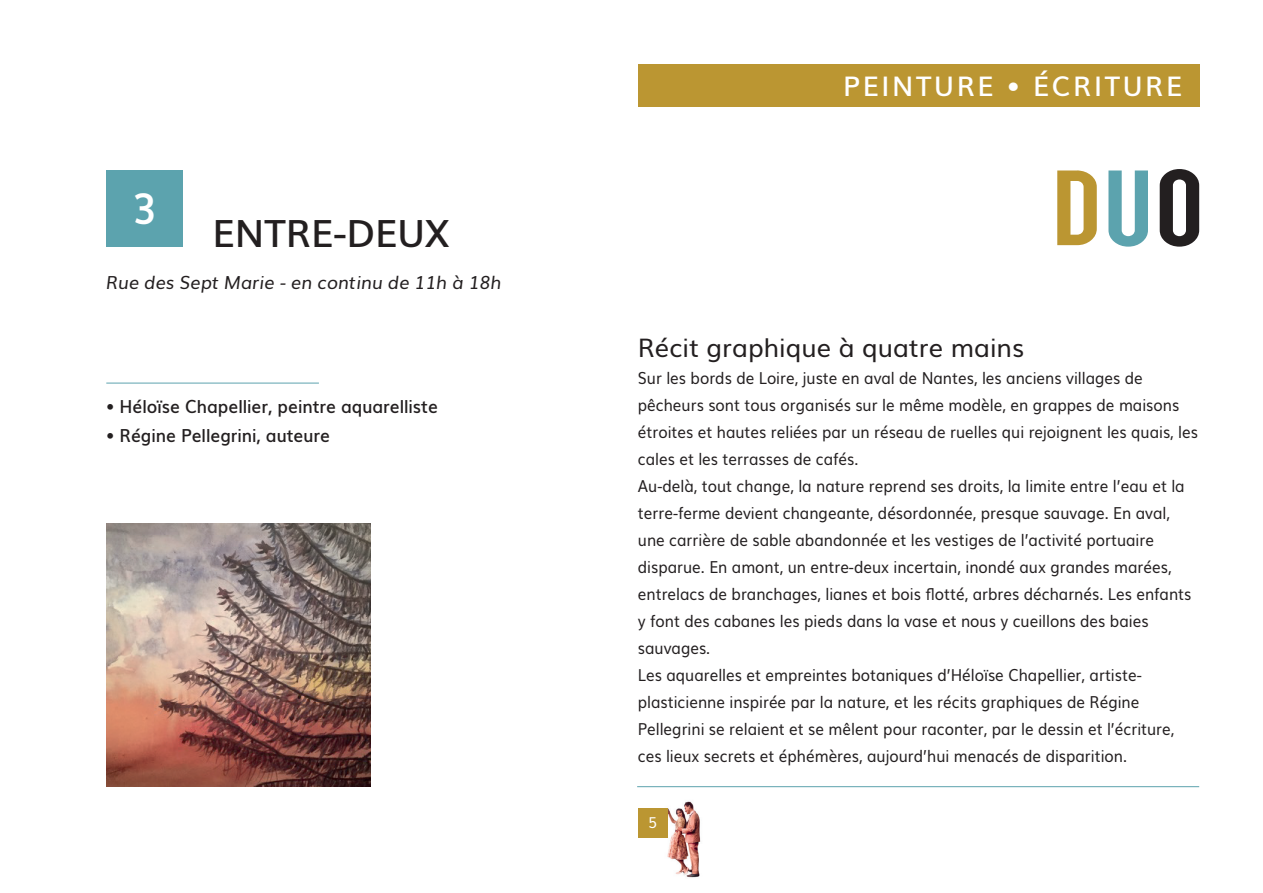
<style>
.page{position:relative;width:1263px;height:893px;background:#fff}
.page>*{position:absolute;margin:0;border:0;box-sizing:border-box;transform-origin:0 0}
.t1{font:700 42px "Muli";color:#fff;scale:.95 1}
.t2{font:600 37.5px "Muli";color:#231f20}
.t3{font:600 27px "Muli";letter-spacing:.1em;color:#fff}
.t4{font:25.5px "Muli";color:#231f20}
.t5{font:600 18px "Muli";color:#231f20;scale:.95 1}
.t6{font:italic 18px "Muli";color:#231f20}
.t7{font:16.5px/27px "Muli";color:#231f20;scale:.92 1}
.t8{font:15px "Muli";color:#fff}
</style>
<div class="page">
<img style="left:647px;top:787px;width:70px;height:91px">
<div style="left:638px;top:808px;width:30px;height:30px;background:#bb9632"></div>
<hr style="left:637px;top:786px;width:562px;height:1px;background:#5ca3ae">
<svg style="left:1160px;top:169px;width:39px;height:78px"></svg>
<svg style="left:1108px;top:170px;width:40px;height:77px"></svg>
<svg style="left:1057px;top:170px;width:40px;height:75px"></svg>
<img style="left:106px;top:523px;width:264px;height:264px">
<div style="left:106px;top:170px;width:77px;height:77px;background:#5ca3ae"></div>
<hr style="left:106px;top:383px;width:213px;height:1px;background:#5ca3ae">
<div style="left:638px;top:64px;width:561px;height:42px;background:#bb9632"></div>
<h1 class="t1" style="left:132px;top:175px;width:28px">3</h1>
<h2 class="t2" style="left:213px;top:202px;width:238px">ENTRE-DEUX</h2>
<p class="t6" style="left:106px;top:268px;width:397px">Rue des Sept Marie - en continu de 11h à 18h</p>
<p class="t5" style="left:106px;top:392px;width:351px">• Héloïse Chapellier, peintre aquarelliste</p>
<p class="t5" style="left:106px;top:420px;width:237px">• Régine Pellegrini, auteure</p>
<h3 class="t3" style="left:843px;top:64px;width:341px">PEINTURE • ÉCRITURE</h3>
<h3 class="t4" style="left:638px;top:327px;width:388px">Récit graphique à quatre mains</h3>
<p class="t7" style="left:638px;top:364px;width:610px">Sur les bords de Loire, juste en aval de Nantes, les anciens villages de pêcheurs sont tous organisés sur le même modèle, en grappes de maisons étroites et hautes reliées par un réseau de ruelles qui rejoignent les quais, les cales et les terrasses de cafés.<br>Au-delà, tout change, la nature reprend ses droits, la limite entre l’eau et la terre-ferme devient changeante, désordonnée, presque sauvage. En aval, une carrière de sable abandonnée et les vestiges de l’activité portuaire disparue. En amont, un entre-deux incertain, inondé aux grandes marées, entrelacs de branchages, lianes et bois flotté, arbres décharnés. Les enfants y font des cabanes les pieds dans la vase et nous y cueillons des baies sauvages.<br>Les aquarelles et empreintes botaniques d’Héloïse Chapellier, artiste&shy;plasticienne inspirée par la nature, et les récits graphiques de Régine Pellegrini se relaient et se mêlent pour raconter, par le dessin et l’écriture, ces lieux secrets et éphémères, aujourd’hui menacés de disparition.</p>
<p class="t8" style="left:648px;top:810px;width:11px">5</p>
</div>
